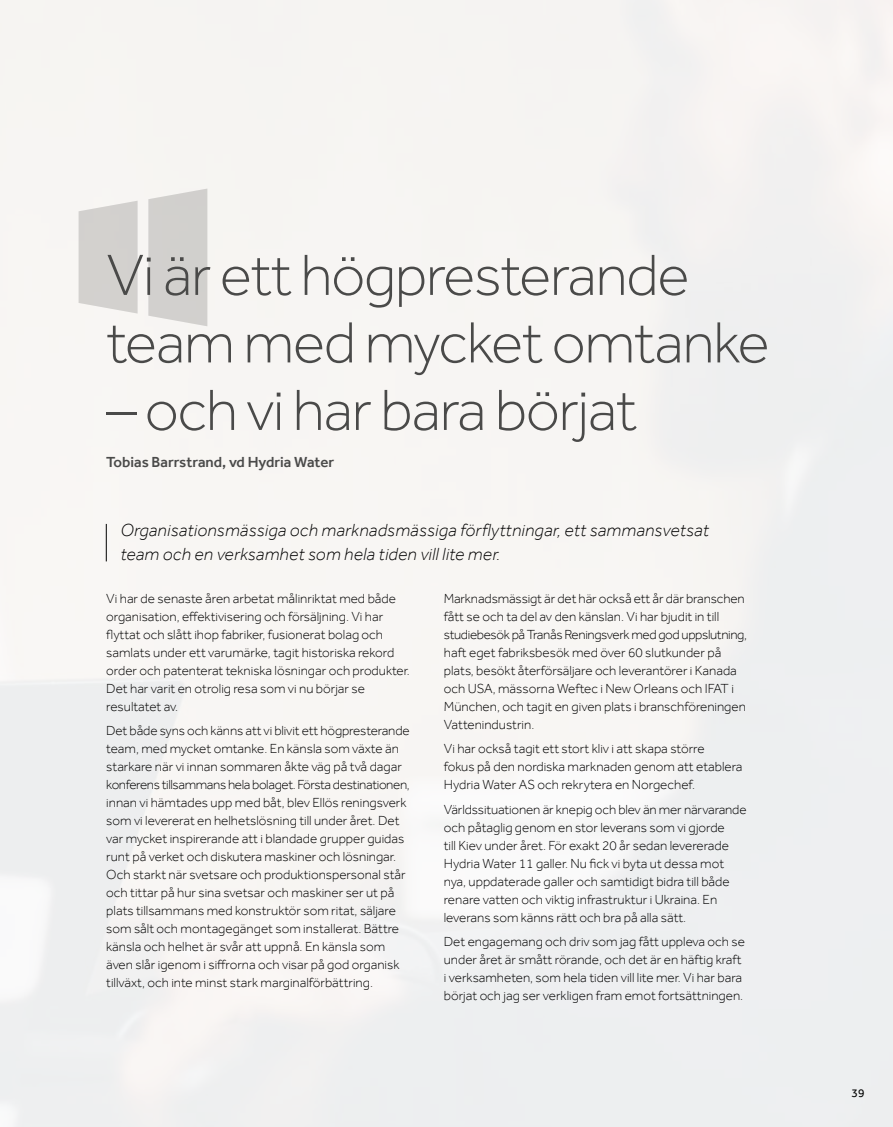
<style>
.page{position:relative;width:893px;height:1127px;background:#f6f4f2}
.page>*{position:absolute;margin:0;border:0;box-sizing:border-box;transform-origin:0 0}
.t1{font:300 60px/67.5px "Effra";letter-spacing:-.02em;color:#4a4a49}
.t2{font:italic 300 18px/24px "Effra";letter-spacing:.015em;color:#000}
.t3{font:500 15px "Effra";color:#4a4a49}
.t4{font:300 13.5px/18px "Effra";color:#000}
.t5{font:12px "Effra";color:#000}
</style>
<div class="page">
<svg style="left:79px;top:201px;width:59px;height:113px;background:#d6d4d1"></svg>
<svg style="left:148px;top:189px;width:59px;height:137px;background:#d4d2d0"></svg>
<hr style="left:106px;top:524px;width:1px;height:37px;background:#000">
<h1 class="t1" style="left:106px;top:240px;width:665px">Vi är ett högpresterande team med mycket omtanke</h1>
<h1 class="t1" style="left:106px;top:375px;width:532px">– och vi har bara börjat</h1>
<p class="t3" style="left:106px;top:453px;width:229px">Tobias Barrstrand, vd Hydria Water</p>
<h2 class="t2" style="left:120px;top:518px;width:590px">Organisationsmässiga och marknadsmässiga förflyttningar, ett sammansvetsat team och en verksamhet som hela tiden vill lite mer.</h2>
<p class="t4" style="left:106px;top:589px;width:305px">Vi har de senaste åren arbetat målinriktat med både organisation, effektivisering och försäljning. Vi har flyttat och slått ihop fabriker, fusionerat bolag och samlats under ett varumärke, tagit historiska rekord order och patenterat tekniska lösningar och produkter.<br>Det har varit en otrolig resa som vi nu börjar se resultatet av.</p>
<p class="t4" style="left:106px;top:722px;width:305px">Det både syns och känns att vi blivit ett högpresterande team, med mycket omtanke. En känsla som växte än starkare när vi innan sommaren åkte väg på två dagar konferens tillsammans hela bolaget. Första destinationen, innan vi hämtades upp med båt, blev Ellös reningsverk som vi levererat en helhetslösning till under året. Det var mycket inspirerande att i blandade grupper guidas runt på verket och diskutera maskiner och lösningar.<br>Och starkt när svetsare och produktionspersonal står och tittar på hur sina svetsar och maskiner ser ut på plats tillsammans med konstruktör som ritat, säljare som sålt och montagegänget som installerat. Bättre känsla och helhet är svår att uppnå. En känsla som även slår igenom i siffrorna och visar på god organisk tillväxt, och inte minst stark marginalförbättring.</p>
<p class="t4" style="left:444px;top:589px;width:305px">Marknadsmässigt är det här också ett år där branschen fått se och ta del av den känslan. Vi har bjudit in till studiebesök på Tranås Reningsverk med god uppslutning, haft eget fabriksbesök med över 60 slutkunder på plats, besökt återförsäljare och leverantörer i Kanada och USA, mässorna Weftec i New Orleans och IFAT i München, och tagit en given plats i branschföreningen Vattenindustrin.</p>
<p class="t4" style="left:444px;top:739px;width:300px">Vi har också tagit ett stort kliv i att skapa större<br>fokus på den nordiska marknaden genom att etablera<br>Hydria Water AS och rekrytera en Norgechef.</p>
<p class="t4" style="left:444px;top:800px;width:304px">Världssituationen är knepig och blev än mer närvarande och påtaglig genom en stor leverans som vi gjorde<br>till Kiev under året. För exakt 20 år sedan levererade Hydria Water 11 galler. Nu fick vi byta ut dessa mot nya, uppdaterade galler och samtidigt bidra till både renare vatten och viktig infrastruktur i Ukraina. En leverans som känns rätt och bra på alla sätt.</p>
<p class="t4" style="left:444px;top:932px;width:303px">Det engagemang och driv som jag fått uppleva och se under året är smått rörande, och det är en häftig kraft i verksamheten, som hela tiden vill lite mer. Vi har bara börjat och jag ser verkligen fram emot fortsättningen.</p>
<p class="t5" style="left:852px;top:1085px;width:15px">39</p>
</div>
